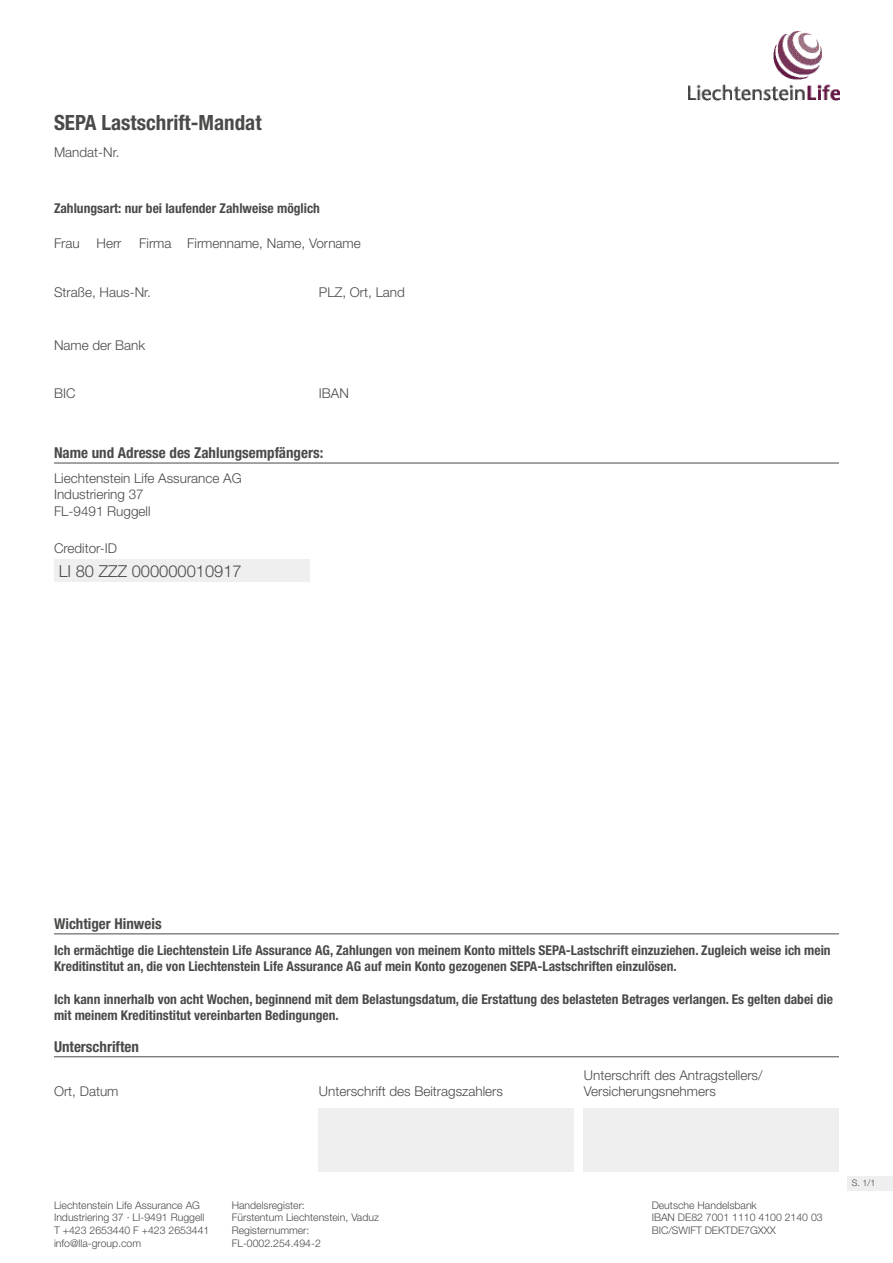
<style>
.page{position:relative;width:893px;height:1263px;background:#fff}
.page>*{position:absolute;margin:0;border:0;box-sizing:border-box;transform-origin:0 0}
.t1{font:700 condensed 21px "Helvetica Neue LT Pro";color:#4a4a49}
.t2{font:300 16.5px "Helvetica Neue LT Pro";color:#4a4a49}
.t3{font:700 condensed 15px "Helvetica Neue LT Pro";color:#4a4a49}
.t4{font:700 condensed 13.5px/16.2px "Helvetica Neue LT Pro";color:#4a4a49}
.t5{font:300 13.5px/16.2px "Helvetica Neue LT Pro";color:#4a4a49}
.t6{font:300 10.5px/12.6px "Helvetica Neue LT Pro";color:#4a4a49}
.t7{font:300 9px "Helvetica Neue LT Pro";color:#4a4a49}
</style>
<div class="page">
<img style="left:689px;top:32px;width:151px;height:69px">
<div style="left:54px;top:560px;width:255px;height:22px;background:#efefef"></div>
<div style="left:584px;top:1108px;width:255px;height:63px;background:#efefef"></div>
<div style="left:319px;top:1108px;width:255px;height:63px;background:#efefef"></div>
<hr style="left:54px;top:933px;width:785px;height:1px;background:#4a4a49">
<hr style="left:54px;top:1056px;width:785px;height:1px;background:#4a4a49">
<hr style="left:54px;top:463px;width:785px;height:1px;background:#4a4a49">
<div style="left:847px;top:1176px;width:46px;height:15px;background:#efefef"></div>
<h1 class="t1" style="left:54px;top:110px;width:209px">SEPA Lastschrift-Mandat</h1>
<p class="t5" style="left:54px;top:144px;width:67px">Mandat-Nr.</p>
<p class="t4" style="left:54px;top:200px;width:268px">Zahlungsart: nur bei laufender Zahlweise möglich</p>
<p class="t5" style="left:54px;top:235px;width:69px">Frau Herr</p>
<p class="t5" style="left:139px;top:235px;width:223px">Firma Firmenname, Name, Vorname</p>
<p class="t5" style="left:54px;top:284px;width:99px">Straße, Haus-Nr.</p>
<p class="t5" style="left:54px;top:337px;width:93px">Name der Bank</p>
<p class="t5" style="left:54px;top:385px;width:23px">BIC</p>
<p class="t5" style="left:319px;top:284px;width:88px">PLZ, Ort, Land</p>
<p class="t5" style="left:319px;top:385px;width:32px">IBAN</p>
<p class="t3" style="left:54px;top:444px;width:271px">Name und Adresse des Zahlungsempfängers:</p>
<p class="t5" style="left:54px;top:470px;width:189px">Liechtenstein Life Assurance AG<br>Industriering 37<br>FL-9491 Ruggell</p>
<p class="t5" style="left:54px;top:540px;width:65px">Creditor-ID</p>
<p class="t2" style="left:59px;top:561px;width:185px">LI 80 ZZZ 000000010917</p>
<p class="t3" style="left:54px;top:915px;width:109px">Wichtiger Hinweis</p>
<p class="t4" style="left:54px;top:942px;width:778px">Ich ermächtige die Liechtenstein Life Assurance AG, Zahlungen von meinem Konto mittels SEPA-Lastschrift einzuziehen. Zugleich weise ich mein<br>Kreditinstitut an, die von Liechtenstein Life Assurance AG auf mein Konto gezogenen SEPA-Lastschriften einzulösen.</p>
<p class="t4" style="left:54px;top:991px;width:780px">Ich kann innerhalb von acht Wochen, beginnend mit dem Belastungsdatum, die Erstattung des belasteten Betrages verlangen. Es gelten dabei die mit meinem Kreditinstitut vereinbarten Bedingungen.</p>
<p class="t3" style="left:54px;top:1038px;width:86px">Unterschriften</p>
<p class="t5" style="left:54px;top:1083px;width:66px">Ort, Datum</p>
<p class="t5" style="left:319px;top:1083px;width:186px">Unterschrift des Beitragszahlers</p>
<p class="t5" style="left:584px;top:1067px;width:180px">Unterschrift des Antragstellers/<br>Versicherungsnehmers</p>
<p class="t6" style="left:54px;top:1198px;width:157px">Liechtenstein Life Assurance AG<br>Industriering 37 · LI-9491 Ruggell<br>T +423 2653440 F +423 2653441 info@lla-group.com</p>
<p class="t6" style="left:652px;top:1198px;width:173px">Deutsche Handelsbank<br>IBAN DE82 7001 1110 4100 2140 03<br>BIC/SWIFT DEKTDE7GXXX</p>
<p class="t6" style="left:232px;top:1198px;width:149px">Handelsregister:<br>Fürstentum Liechtenstein, Vaduz<br>Registernummer:<br>FL-0002.254.494-2</p>
<p class="t7" style="left:852px;top:1178px;width:25px">S. 1/1</p>
</div>
